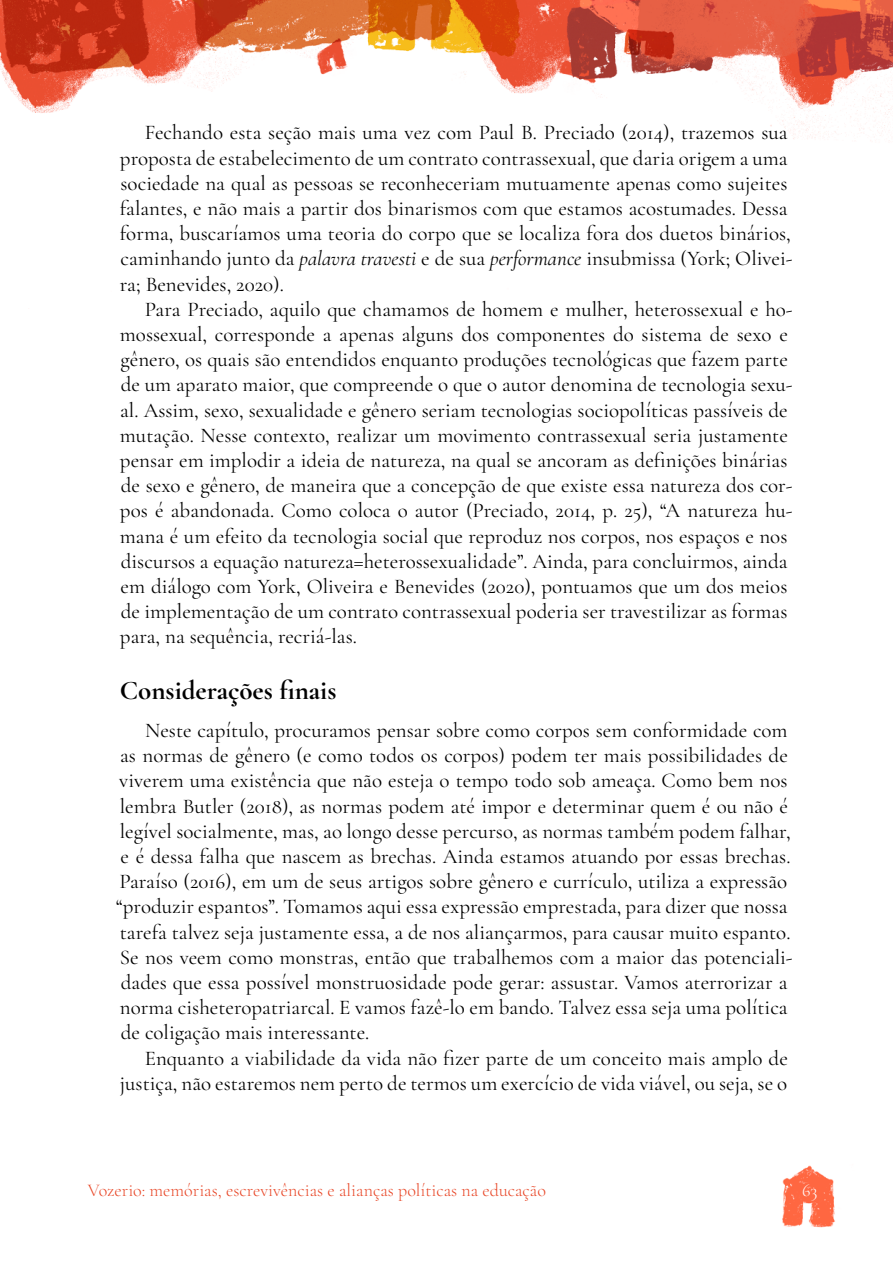
<style>
.page{position:relative;width:893px;height:1263px;background:#fff}
.page>*{position:absolute;margin:0;border:0;box-sizing:border-box;transform-origin:0 0}
.t1{font:700 27px "Cormorant Garamond";color:#000}
.t2{font:21px/25.2px "Cormorant Garamond";color:#000}
.t3{font:300 18px "Cormorant Garamond";color:#e84424}
.t4{font:300 18px "Cormorant Garamond";color:#fff}
.s1{font-style:italic}
</style>
<div class="page">
<img style="left:0;top:0;width:893px;height:1228px">
<p class="t2" style="left:120px;top:120px;width:674px;text-indent:25px">Fechando esta seção mais uma vez com Paul B. Preciado (2014), trazemos sua proposta de estabelecimento de um contrato contrassexual, que daria origem a uma sociedade na qual as pessoas se reconheceriam mutuamente apenas como sujeites falantes, e não mais a partir dos binarismos com que estamos acostumades. Dessa forma, buscaríamos uma teoria do corpo que se localiza fora dos duetos binários, caminhando junto da <span class="s1">palavra travesti</span> e de sua <span class="s1">performance</span> insubmissa (York; Olivei&shy;ra; Benevides, 2020).</p>
<p class="t2" style="left:120px;top:296px;width:674px;text-indent:25px">Para Preciado, aquilo que chamamos de homem e mulher, heterossexual e ho&shy;mossexual, corresponde a apenas alguns dos componentes do sistema de sexo e gênero, os quais são entendidos enquanto produções tecnológicas que fazem parte de um aparato maior, que compreende o que o autor denomina de tecnologia sexu&shy;al. Assim, sexo, sexualidade e gênero seriam tecnologias sociopolíticas passíveis de mutação. Nesse contexto, realizar um movimento contrassexual seria justamente pensar em implodir a ideia de natureza, na qual se ancoram as definições binárias de sexo e gênero, de maneira que a concepção de que existe essa natureza dos cor&shy;pos é abandonada. Como coloca o autor (Preciado, 2014, p. 25), “A natureza hu&shy;mana é um efeito da tecnologia social que reproduz nos corpos, nos espaços e nos discursos a equação natureza=heterossexualidade”. Ainda, para concluirmos, ainda em diálogo com York, Oliveira e Benevides (2020), pontuamos que um dos meios de implementação de um contrato contrassexual poderia ser travestilizar as formas para, na sequência, recriá-las.</p>
<p class="t1" style="left:120px;top:674px;width:218px">Considerações finais</p>
<p class="t2" style="left:116px;top:718px;width:678px;text-indent:29px">Neste capítulo, procuramos pensar sobre como corpos sem conformidade com as normas de gênero (e como todos os corpos) podem ter mais possibilidades de viverem uma existência que não esteja o tempo todo sob ameaça. Como bem nos lembra Butler (2018), as normas podem até impor e determinar quem é ou não é legível socialmente, mas, ao longo desse percurso, as normas também podem falhar, e é dessa falha que nascem as brechas. Ainda estamos atuando por essas brechas.<br>Paraíso (2016), em um de seus artigos sobre gênero e currículo, utiliza a expressão “produzir espantos”. Tomamos aqui essa expressão emprestada, para dizer que nossa tarefa talvez seja justamente essa, a de nos aliançarmos, para causar muito espanto.<br>Se nos veem como monstras, então que trabalhemos com a maior das potenciali&shy;dades que essa possível monstruosidade pode gerar: assustar. Vamos aterrorizar a norma cisheteropatriarcal. E vamos fazê-lo em bando. Talvez essa seja uma política de coligação mais interessante.</p>
<p class="t2" style="left:120px;top:1045px;width:670px;text-align:right">Enquanto a viabilidade da vida não fizer parte de um conceito mais amplo de justiça, não estaremos nem perto de termos um exercício de vida viável, ou seja, se o</p>
<p class="t3" style="left:88px;top:1179px;width:460px">Vozerio: memórias, escrevivências e alianças políticas na educação</p>
<p class="t4" style="left:802px;top:1179px;width:17px">63</p>
</div>
